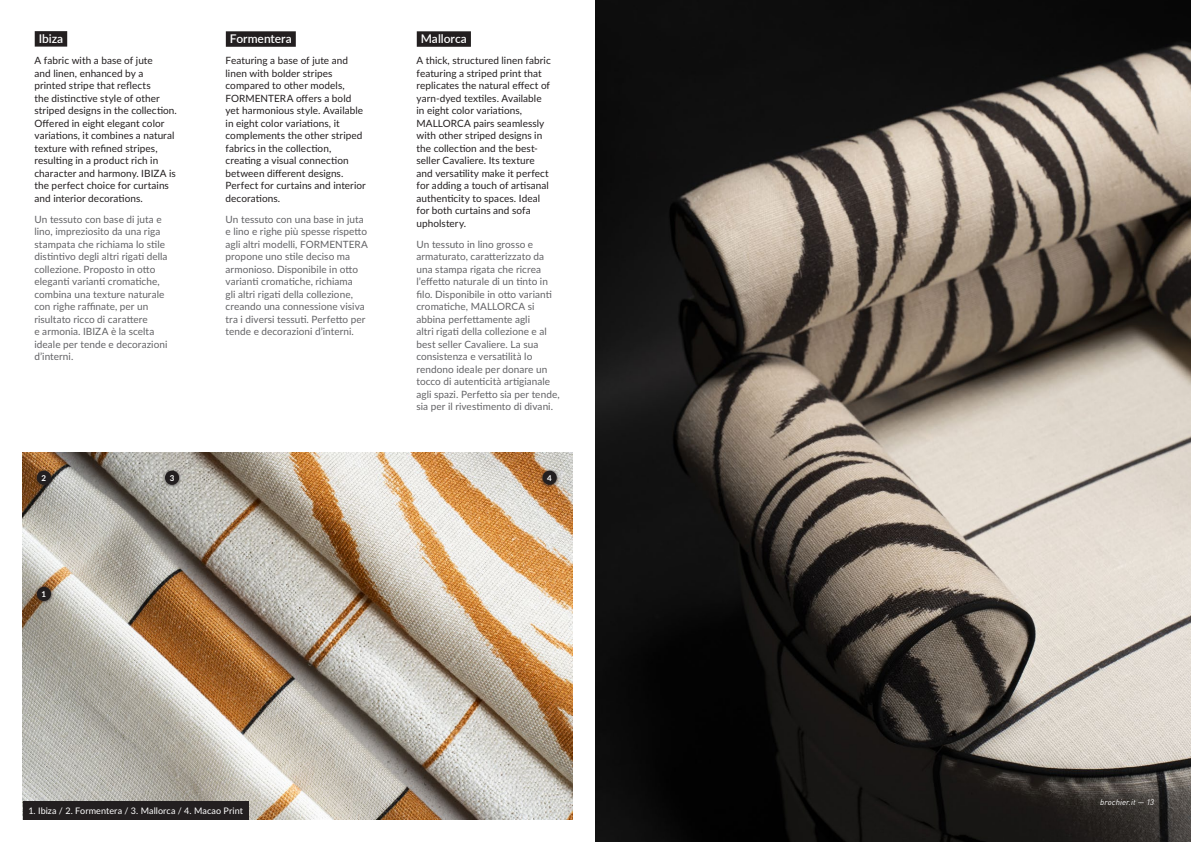
<style>
.page{position:relative;width:1191px;height:842px;background:#fff}
.page>*{position:absolute;margin:0;border:0;box-sizing:border-box;transform-origin:0 0}
.Nome_Tessuto{font:600 12px "Lato";color:#fff}
.Descrizione_Tessuto_-_EN{font:10px/12.5px "Lato";letter-spacing:.005em;color:#231f20}
.Descrizione_Tessuto_-_IT{font:10px/12.5px "Lato";letter-spacing:.005em;color:#636366}
.Descrizione_Tessuto_-_EN-2{font:9px "Lato";letter-spacing:.01em;color:#fff}
.t1{font:italic 8px "DIN";letter-spacing:.015em;color:#fff}
.Numero{font:700 8px "Lato";color:#fff}
</style>
<div class="page">
<img style="left:595px;top:0;width:596px;height:842px">
<img style="left:23px;top:453px;width:550px;height:366px">
<div style="left:35px;top:31px;width:32px;height:16px;background:#231f20"></div>
<div style="left:226px;top:31px;width:70px;height:16px;background:#231f20"></div>
<div style="left:417px;top:31px;width:54px;height:16px;background:#231f20"></div>
<div style="left:34px;top:584px;width:21px;height:20px;background:#231f20;opacity:.75"></div>
<div style="left:37px;top:587px;width:14px;height:14px;background:#231f20;border-radius:50%"></div>
<div style="left:34px;top:468px;width:21px;height:20px;background:#231f20;opacity:.75"></div>
<div style="left:37px;top:471px;width:14px;height:14px;background:#231f20;border-radius:50%"></div>
<div style="left:162px;top:468px;width:21px;height:20px;background:#231f20;opacity:.75"></div>
<div style="left:165px;top:471px;width:14px;height:14px;background:#231f20;border-radius:50%"></div>
<div style="left:540px;top:468px;width:20px;height:20px;background:#231f20;opacity:.75"></div>
<div style="left:542px;top:471px;width:15px;height:14px;background:#231f20;border-radius:50%"></div>
<div style="left:23px;top:801px;width:226px;height:18px;background:#231f20"></div>
<p class="Nome_Tessuto" style="left:39px;top:30px;width:26px">Ibiza</p>
<p class="Descrizione_Tessuto_-_EN" style="left:34px;top:54px;width:144px">A fabric with a base of jute<br>and linen, enhanced by a printed stripe that reflects<br>the distinctive style of other striped designs in the collection.<br>Offered in eight elegant color variations, it combines a natural texture with refined stripes, resulting in a product rich in character and harmony. IBIZA is the perfect choice for curtains and interior decorations.</p>
<p class="Descrizione_Tessuto_-_IT" style="left:34px;top:212px;width:135px">Un tessuto con base di juta e lino, impreziosito da una riga stampata che richiama lo stile distintivo degli altri rigati della collezione. Proposto in otto eleganti varianti cromatiche, combina una texture naturale con righe raffinate, per un risultato ricco di carattere<br>e armonia. IBIZA è la scelta ideale per tende e decorazioni d’interni.</p>
<p class="Nome_Tessuto" style="left:230px;top:30px;width:63px">Formentera</p>
<p class="Descrizione_Tessuto_-_EN" style="left:225px;top:54px;width:142px">Featuring a base of jute and linen with bolder stripes compared to other models,<br>FORMENTERA offers a bold yet harmonious style. Available in eight color variations, it complements the other striped fabrics in the collection, creating a visual connection between different designs.<br>Perfect for curtains and interior decorations.</p>
<p class="Descrizione_Tessuto_-_IT" style="left:225px;top:212px;width:144px">Un tessuto con una base in juta e lino e righe più spesse rispetto agli altri modelli, FORMENTERA propone uno stile deciso ma armonioso. Disponibile in otto varianti cromatiche, richiama<br>gli altri rigati della collezione, creando una connessione visiva tra i diversi tessuti. Perfetto per tende e decorazioni d’interni.</p>
<p class="Nome_Tessuto" style="left:421px;top:30px;width:48px">Mallorca</p>
<p class="Descrizione_Tessuto_-_EN" style="left:416px;top:54px;width:136px">A thick, structured linen fabric featuring a striped print that replicates the natural effect of yarn-dyed textiles. Available in eight color variations,<br>MALLORCA pairs seamlessly with other striped designs in the collection and the best&shy;seller Cavaliere. Its texture and versatility make it perfect for adding a touch of artisanal authenticity to spaces. Ideal for both curtains and sofa upholstery.</p>
<p class="Descrizione_Tessuto_-_IT" style="left:416px;top:237px;width:145px">Un tessuto in lino grosso e armaturato, caratterizzato da una stampa rigata che ricrea l’effetto naturale di un tinto in filo. Disponibile in otto varianti cromatiche, MALLORCA si abbina perfettamente agli<br>altri rigati della collezione e al best seller Cavaliere. La sua consistenza e versatilità lo rendono ideale per donare un tocco di autenticità artigianale agli spazi. Perfetto sia per tende, sia per il rivestimento di divani.</p>
<p class="Numero" style="left:42px;top:472px;width:6px">2</p>
<p class="Numero" style="left:170px;top:472px;width:6px">3</p>
<p class="Numero" style="left:547px;top:472px;width:6px">4</p>
<p class="Numero" style="left:42px;top:588px;width:6px">1</p>
<p class="Descrizione_Tessuto_-_EN-2" style="left:28px;top:804px;width:216px">1. Ibiza / 2. Formentera / 3. Mallorca / 4. Macao Print</p>
<p class="t1" style="left:1100px;top:797px;width:55px">brochier.it — 13</p>
</div>
